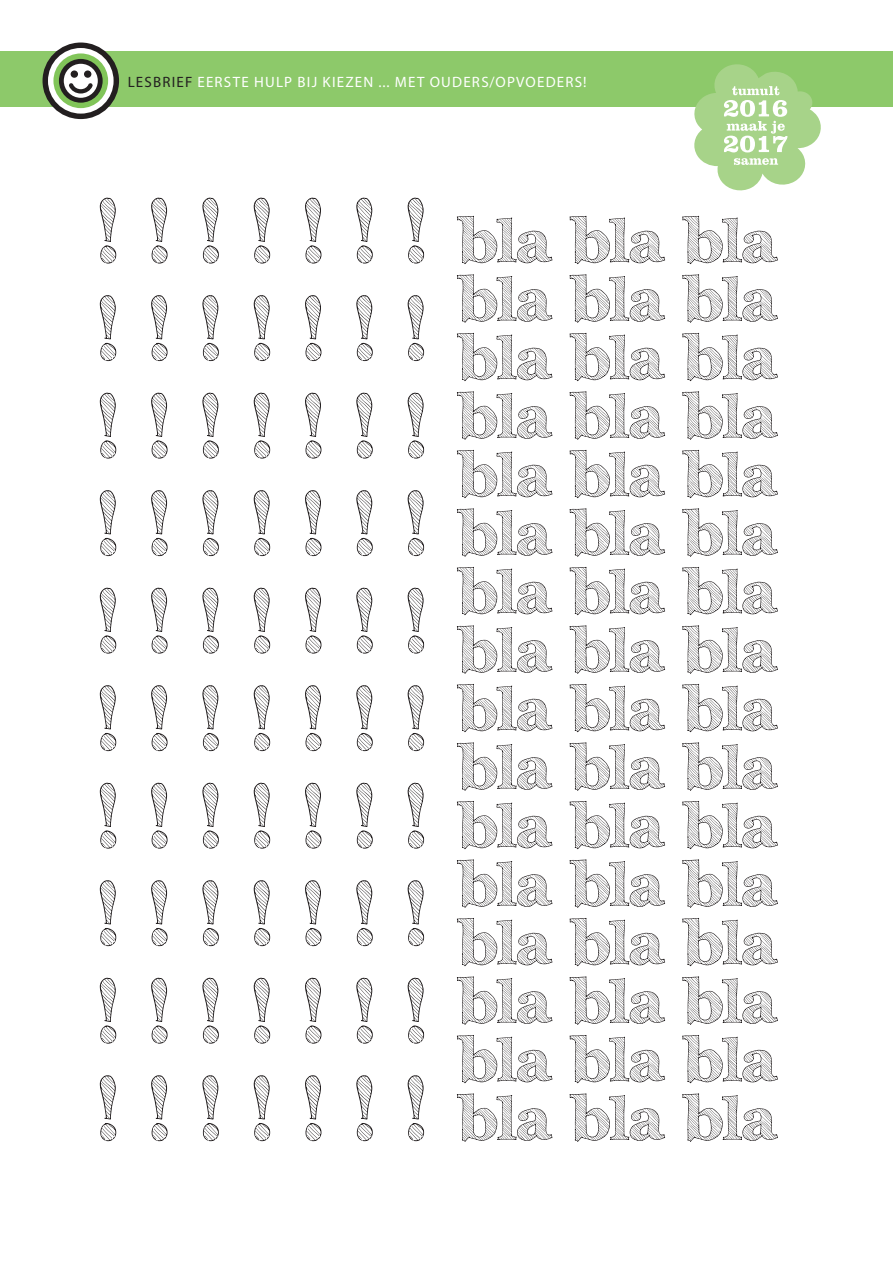
<style>
.page{position:relative;width:893px;height:1263px;background:#fff}
.page>*{position:absolute;margin:0;border:0;box-sizing:border-box;transform-origin:0 0}
.t1{font:90px/97.5px "Archistico";color:#231f20;text-align:justify}
.t2{font:64.5px/58.5px "Archistico";letter-spacing:-.02em;color:#231f20;text-align:justify}
.t3{font:15px "Myriad Pro";letter-spacing:.08em;color:#fff}
.s1{color:#231f20}
</style>
<div class="page">
<div style="left:0;top:51px;width:893px;height:55px;background:#8dc96a"></div>
<svg style="left:692px;top:64px;width:131px;height:127px"></svg>
<div style="left:43px;top:43px;width:76px;height:76px;background:#231f20;border-radius:50%"></div>
<svg style="left:48px;top:48px;width:66px;height:66px"></svg>
<div style="left:53px;top:53px;width:55px;height:55px;background:#81c559;border-radius:50%"></div>
<svg style="left:59px;top:59px;width:44px;height:44px"></svg>
<div style="left:64px;top:64px;width:34px;height:34px;background:#fff;border-radius:50%"></div>
<svg style="left:68px;top:70px;width:26px;height:24px"></svg>
<p class="t3" style="left:128px;top:72px;width:460px"><span class="s1">LESBRIEF</span> EERSTE HULP BIJ KIEZEN ... MET OUDERS/OPVOEDERS!</p>
<h1 class="t1" style="left:95px;top:184px;width:338px">! ! ! ! ! ! ! ! ! ! ! ! ! ! ! ! ! ! ! ! ! ! ! ! ! ! ! ! ! ! ! ! ! ! ! ! ! ! ! ! ! ! ! ! ! ! ! ! ! ! ! ! ! ! ! ! ! ! ! ! ! ! ! ! ! ! ! ! ! !</h1>
<p class="t2" style="left:456px;top:212px;width:323px">bla bla bla bla bla bla bla bla bla bla bla bla bla bla bla bla bla bla bla bla bla bla bla bla bla bla bla bla bla bla bla bla bla bla bla bla bla bla bla bla bla bla bla bla bla bla bla bla</p>
</div>
